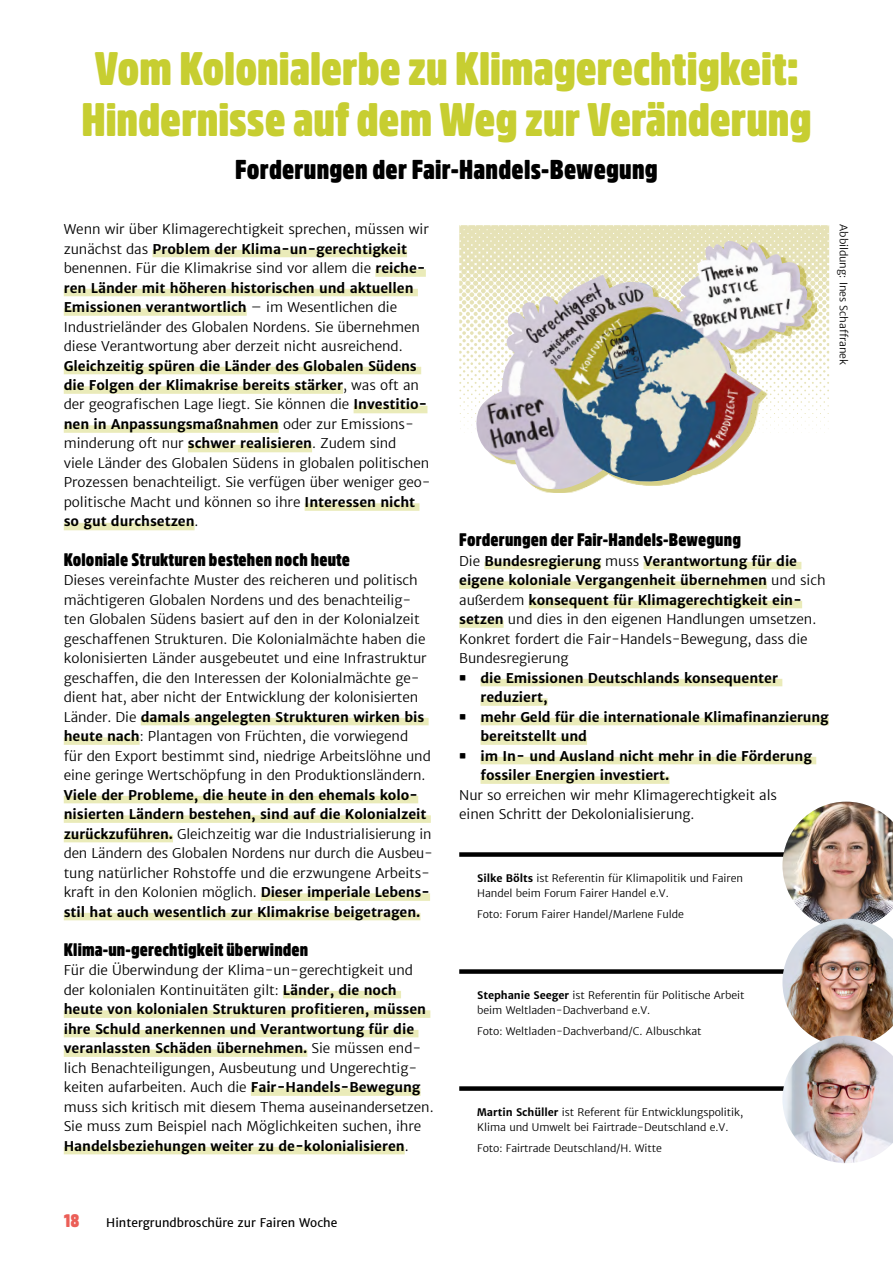
<style>
.page{position:relative;width:893px;height:1263px;background:#fff}
.page>*{position:absolute;margin:0;border:0;box-sizing:border-box;transform-origin:0 0}
.t1{font:900 46.5px/51px "Amsi Pro Condensed";color:#c7ce31}
.t2{font:900 27px "Amsi Pro Condensed";letter-spacing:.01em;color:#000}
.t3{font:900 18px "Amsi Pro Condensed";letter-spacing:.01em;color:#000}
.t4{font:900 18px "Amsi Pro Condensed";color:#eb5e57}
.t5{font:300 13.5px/19.5px "Merriweather Sans";letter-spacing:-.005em;color:#000}
.t6{font:700 13.5px/19.5px "Merriweather Sans";letter-spacing:-.005em;color:#000}
.t7{font:12px "Merriweather Sans";color:#000}
.t8{font:300 10.5px/15px "Merriweather Sans";letter-spacing:-.005em;color:#000}
.s1{font-weight:700}
.s2{font-weight:300}
.s3{font-family:"Amsi Pro Condensed";font-weight:900;font-size:18px}
</style>
<div class="page">
<div style="left:152px;top:250px;width:255px;height:7px;background:#eaebb9"></div>
<div style="left:375px;top:269px;width:51px;height:8px;background:#eaebb9"></div>
<div style="left:64px;top:289px;width:354px;height:7px;background:#eaebb9"></div>
<div style="left:64px;top:308px;width:183px;height:8px;background:#eaebb9"></div>
<div style="left:64px;top:367px;width:357px;height:7px;background:#eaebb9"></div>
<div style="left:64px;top:386px;width:279px;height:8px;background:#eaebb9"></div>
<div style="left:354px;top:406px;width:73px;height:7px;background:#eaebb9"></div>
<div style="left:64px;top:425px;width:215px;height:8px;background:#eaebb9"></div>
<div style="left:188px;top:445px;width:124px;height:7px;background:#eaebb9"></div>
<div style="left:305px;top:503px;width:114px;height:8px;background:#eaebb9"></div>
<div style="left:64px;top:523px;width:131px;height:7px;background:#eaebb9"></div>
<div style="left:141px;top:718px;width:288px;height:7px;background:#eaebb9"></div>
<div style="left:64px;top:737px;width:76px;height:8px;background:#eaebb9"></div>
<div style="left:64px;top:796px;width:354px;height:7px;background:#eaebb9"></div>
<div style="left:64px;top:815px;width:367px;height:8px;background:#eaebb9"></div>
<div style="left:64px;top:835px;width:109px;height:7px;background:#eaebb9"></div>
<div style="left:261px;top:893px;width:169px;height:8px;background:#eaebb9"></div>
<div style="left:64px;top:913px;width:356px;height:7px;background:#eaebb9"></div>
<div style="left:283px;top:991px;width:118px;height:7px;background:#eaebb9"></div>
<div style="left:64px;top:1010px;width:366px;height:8px;background:#eaebb9"></div>
<div style="left:64px;top:1030px;width:354px;height:7px;background:#eaebb9"></div>
<div style="left:64px;top:1049px;width:243px;height:8px;background:#eaebb9"></div>
<div style="left:251px;top:1088px;width:170px;height:8px;background:#eaebb9"></div>
<div style="left:64px;top:1147px;width:341px;height:7px;background:#eaebb9"></div>
<div style="left:484px;top:562px;width:117px;height:7px;background:#eaebb9"></div>
<div style="left:643px;top:562px;width:158px;height:7px;background:#eaebb9"></div>
<div style="left:459px;top:581px;width:308px;height:8px;background:#eaebb9"></div>
<div style="left:529px;top:601px;width:273px;height:7px;background:#eaebb9"></div>
<div style="left:459px;top:620px;width:45px;height:8px;background:#eaebb9"></div>
<div style="left:480px;top:679px;width:302px;height:7px;background:#eaebb9"></div>
<div style="left:480px;top:698px;width:68px;height:8px;background:#eaebb9"></div>
<div style="left:480px;top:718px;width:349px;height:7px;background:#eaebb9"></div>
<div style="left:480px;top:737px;width:107px;height:8px;background:#eaebb9"></div>
<div style="left:480px;top:757px;width:336px;height:7px;background:#eaebb9"></div>
<div style="left:480px;top:776px;width:189px;height:8px;background:#eaebb9"></div>
<div style="left:459px;top:852px;width:338px;height:5px;background:#000"></div>
<img style="left:782px;top:802px;width:111px;height:117px">
<div style="left:459px;top:969px;width:338px;height:5px;background:#000"></div>
<img style="left:782px;top:919px;width:111px;height:117px">
<div style="left:459px;top:1086px;width:338px;height:5px;background:#000"></div>
<img style="left:782px;top:1036px;width:111px;height:127px">
<svg style="left:459px;top:225px;width:371px;height:208px"></svg>
<div style="left:481px;top:244px;width:336px;height:249px;background:#aea10f;opacity:.5"></div>
<img style="left:473px;top:240px;width:340px;height:250px">
<svg style="left:623px;top:454px;width:71px;height:31px"></svg>
<h1 class="t1" style="left:81px;top:38px;width:732px">Vom Kolonialerbe zu Klimagerechtigkeit:<br>Hindernisse auf dem Weg zur Veränderung</h1>
<h2 class="t2" style="left:235px;top:148px;width:424px">Forderungen der Fair-Handels-Bewegung</h2>
<p class="t5" style="left:64px;top:219px;width:367px">Wenn wir über Klimagerechtigkeit sprechen, müssen wir zunächst das <span class="s1">Problem der Klima- un- gerechtigkeit </span>benennen. Für die Klimakrise sind vor allem die <span class="s1">reiche&shy;ren Länder mit höheren historischen und aktuellen Emissionen verantwortlich</span> – im Wesentlichen die Industrieländer des Globalen Nordens. Sie übernehmen diese Verantwortung aber derzeit nicht ausreichend.</p>
<p class="t5" style="left:64px;top:356px;width:368px"><span class="s1">Gleichzeitig spüren die Länder des Globalen Südens die Folgen der Klimakrise bereits stärker</span>, was oft an der geografischen Lage liegt. Sie können die <span class="s1">Investitio&shy;nen in Anpassungsmaßnahmen</span> oder zur Emissions&shy;minderung oft nur <span class="s1">schwer realisieren</span>. Zudem sind<br>viele Länder des Globalen Südens in globalen politischen Prozessen benachteiligt. Sie verfügen über weniger geo&shy;politische Macht und können so ihre <span class="s1">Interessen nicht so gut durchsetzen</span>.</p>
<h3 class="t3" style="left:64px;top:545px;width:288px">Koloniale Strukturen bestehen noch heute</h3>
<p class="t5" style="left:64px;top:570px;width:369px">Dieses vereinfachte Muster des reicheren und politisch mächtigeren Globalen Nordens und des benachteilig&shy;ten Globalen Südens basiert auf den in der Kolonialzeit geschaffenen Strukturen. Die Kolonialmächte haben die kolonisierten Länder ausgebeutet und eine Infrastruktur geschaffen, die den Interessen der Kolonialmächte ge&shy;dient hat, aber nicht der Entwicklung der kolonisierten Länder. Die <span class="s1">damals angelegten Strukturen wirken bis heute nach</span>: Plantagen von Früchten, die vorwiegend<br>für den Export bestimmt sind, niedrige Arbeitslöhne und eine geringe Wertschöpfung in den Produktionsländern.</p>
<p class="t6" style="left:64px;top:785px;width:371px">Viele der Probleme, die heute in den ehemals kolo&shy;nisierten Ländern bestehen, sind auf die Kolonialzeit zurückzuführen. <span class="s2">Gleichzeitig war die Industrialisierung in den Ländern des Globalen Nordens nur durch die Ausbeu&shy;tung natürlicher Rohstoffe und die erzwungene Arbeits&shy;kraft in den Kolonien möglich.</span> Dieser imperiale Lebens&shy;stil hat auch wesentlich zur Klimakrise beigetragen.</p>
<h3 class="t3" style="left:64px;top:935px;width:246px">Klima-un-gerechtigkeit überwinden</h3>
<p class="t5" style="left:64px;top:960px;width:371px">Für die Überwindung der Klima-un-gerechtigkeit und der kolonialen Kontinuitäten gilt: <span class="s1">Länder, die noch heute von kolonialen Strukturen profitieren, müssen ihre Schuld anerkennen und Verantwortung für die veranlassten Schäden übernehmen.</span> Sie müssen end&shy;lich Benachteiligungen, Ausbeutung und Ungerechtig&shy;keiten aufarbeiten. Auch die <span class="s1">Fair- Handels- Bewegung </span>muss sich kritisch mit diesem Thema auseinandersetzen.<br>Sie muss zum Beispiel nach Möglichkeiten suchen, ihre <span class="s1">Handelsbeziehungen weiter zu de- kolonialisieren</span>.</p>
<p class="t8" style="left:851px;top:224px;width:142px;rotate:90deg">Abbildung: Ines Schaffranek</p>
<h3 class="t3" style="left:459px;top:526px;width:283px">Forderungen der Fair-Handels-Bewegung</h3>
<p class="t5" style="left:459px;top:551px;width:368px">Die <span class="s1">Bundesregierung</span> muss <span class="s1">Verantwortung für die eigene koloniale Vergangenheit übernehmen</span> und sich außerdem <span class="s1">konsequent für Klimagerechtigkeit ein&shy;setzen</span> und dies in den eigenen Handlungen umsetzen.<br>Konkret fordert die Fair-Handels-Bewegung, dass die Bundesregierung</p>
<p class="t6" style="left:480px;top:668px;width:299px;text-indent:-21px"><span class="s3">•</span> die Emissionen Deutschlands konsequenter reduziert,</p>
<p class="t6" style="left:480px;top:707px;width:350px;text-indent:-21px"><span class="s3">•</span> mehr Geld für die internationale Klimafinanzierung bereitstellt und</p>
<p class="t6" style="left:480px;top:746px;width:333px;text-indent:-21px"><span class="s3">•</span> im In- und Ausland nicht mehr in die Förderung fossiler Energien investiert.</p>
<p class="t5" style="left:459px;top:785px;width:319px">Nur so erreichen wir mehr Klimagerechtigkeit als einen Schritt der Dekolonialisierung.</p>
<p class="t8" style="left:477px;top:871px;width:267px"><span class="s1">Silke Bölts</span> ist Referentin für Klimapolitik und Fairen<br>Handel beim Forum Fairer Handel e.V.</p>
<p class="t8" style="left:477px;top:907px;width:208px">Foto: Forum Fairer Handel/Marlene Fulde</p>
<p class="t8" style="left:477px;top:988px;width:269px"><span class="s1">Stephanie Seeger</span> ist Referentin für Politische Arbeit beim Weltladen-Dachverband e.V.</p>
<p class="t8" style="left:477px;top:1024px;width:226px">Foto: Weltladen-Dachverband/C. Albuschkat</p>
<p class="t8" style="left:477px;top:1105px;width:267px"><span class="s1">Martin Schüller</span> ist Referent für Entwicklungspolitik,<br>Klima und Umwelt bei Fairtrade-Deutschland e.V.</p>
<p class="t8" style="left:477px;top:1141px;width:186px">Foto: Fairtrade Deutschland/H. Witte</p>
<h3 class="t4" style="left:64px;top:1207px;width:17px">18</h3>
<p class="t7" style="left:106px;top:1215px;width:233px">Hintergrundbroschüre zur Fairen Woche</p>
</div>
